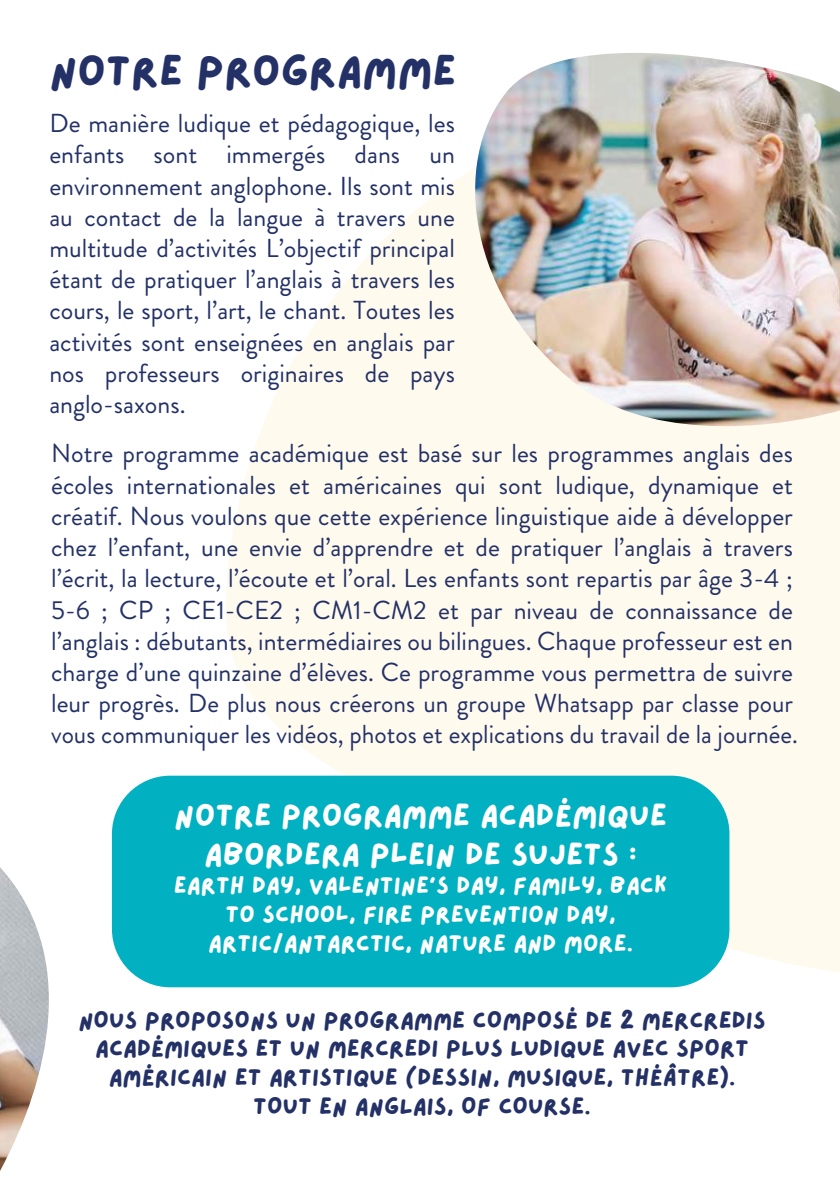
<style>
.page{position:relative;width:840px;height:1191px;background:#fff}
.page>*{position:absolute;margin:0;border:0;box-sizing:border-box;transform-origin:0 0}
.t1{font:44px "Lazydog";color:#233166}
.t2{font:32px/38.4px "Lazydog";color:#fff;text-align:center}
.t3{font:26px/31.2px "Brandon Grotesque";color:#233166;text-align:justify}
.t4{font:24px/28.8px "Lazydog";color:#233166;text-align:center}
.t5{font:24px/28.8px "Lazydog";color:#fff;text-align:center}
</style>
<div class="page">
<svg style="left:226px;top:185px;width:613px;height:793px;fill:#fffaee"></svg>
<div style="left:112px;top:775px;width:617px;height:212px;background:#02b1c1;border-radius:58px"></div>
<img style="left:449px;top:53px;width:390px;height:376px">
<img style="left:0;top:867px;width:49px;height:304px">
<h1 class="t1" style="left:49px;top:37px;width:408px">NOTRE PROGRAMME</h1>
<p class="t3" style="left:49px;top:108px;width:407px">De manière ludique et pédagogique, les enfants sont immergés dans un environnement anglophone. Ils sont mis au contact de la langue à travers une multitude d’activités L’objectif principal étant de pratiquer l’anglais à travers les cours, le sport, l’art, le chant. Toutes les activités sont enseignées en anglais par nos professeurs originaires de pays anglo-saxons.</p>
<p class="t3" style="left:51px;top:438px;width:748px;text-align:left">Notre programme académique est basé sur les programmes anglais des écoles internationales et américaines qui sont ludique, dynamique et créatif. Nous voulons que cette expérience linguistique aide à développer chez l’enfant, une envie d’apprendre et de pratiquer l’anglais à travers l’écrit, la lecture, l’écoute et l’oral. Les enfants sont repartis par âge 3-4 ; 5-6 ; CP ; CE1-CE2 ; CM1-CM2 et par niveau de connaissance de l’anglais : débutants, intermédiaires ou bilingues. Chaque professeur est en charge d’une quinzaine d’élèves. Ce programme vous permettra de suivre leur progrès. De plus nous créerons un groupe Whatsapp par classe pour vous communiquer les vidéos, photos et explications du travail de la journée.</p>
<p class="t2" style="left:174px;top:793px;width:494px">NOTRE PROGRAMME ACADÉMIQUE<br>ABORDERA PLEIN DE SUJETS :</p>
<p class="t5" style="left:174px;top:869px;width:494px">EARTH DAY, VALENTINE'S DAY, FAMILY, BACK<br>TO SCHOOL, FIRE PREVENTION DAY,<br>ARTIC/ANTARCTIC, NATURE AND MORE.</p>
<p class="t4" style="left:78px;top:1003px;width:688px">NOUS PROPOSONS UN PROGRAMME COMPOSÉ DE 2 MERCREDIS ACADÉMIQUES ET UN MERCREDI PLUS LUDIQUE AVEC SPORT AMÉRICAIN ET ARTISTIQUE (DESSIN, MUSIQUE, THÉÂTRE).<br>TOUT EN ANGLAIS, OF COURSE.</p>
</div>
